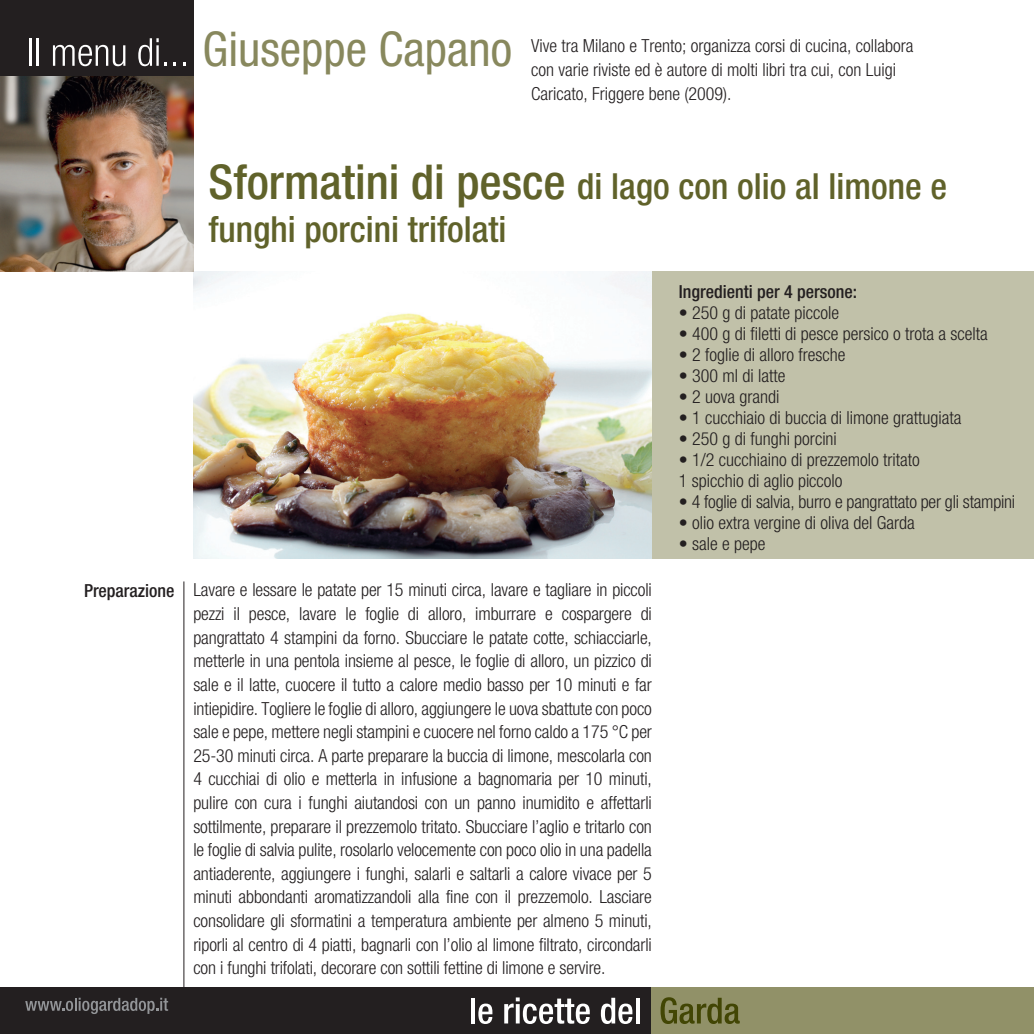
<style>
.page{position:relative;width:1034px;height:1034px;background:#fff}
.page>*{position:absolute;margin:0;border:0;box-sizing:border-box;transform-origin:0 0}
.t1{font:condensed 48px "Helvetica Neue";color:#88885d}
.t2{font:500 condensed 36px/43.2px "Helvetica Neue";color:#60622a}
.t3{font:300 condensed 18px/23.6px "Helvetica Neue";color:#231f20}
.t4{font:500 condensed 18px "Helvetica Neue";color:#231f20}
.s1{font-size:48px}
</style>
<div class="page">
<div style="left:652px;top:271px;width:381px;height:287px;background:#c1c1a9"></div>
<img style="left:193px;top:271px;width:459px;height:287px">
<div style="left:0;top:0;width:193px;height:79px;background:#231f20"></div>
<div style="left:0;top:987px;width:652px;height:46px;background:#231f20"></div>
<div style="left:652px;top:987px;width:381px;height:46px;background:#919168"></div>
<img style="left:0;top:76px;width:193px;height:195px">
<hr style="left:471px;top:997px;width:4px;height:26px;background:#fff">
<svg style="left:478px;top:1003px;width:14px;height:20px"></svg>
<svg style="left:504px;top:997px;width:85px;height:26px"></svg>
<svg style="left:601px;top:997px;width:31px;height:26px"></svg>
<svg style="left:636px;top:998px;width:3px;height:25px"></svg>
<svg style="left:660px;top:997px;width:79px;height:26px"></svg>
<hr style="left:29px;top:38px;width:3px;height:28px;background:#fff">
<hr style="left:37px;top:38px;width:2px;height:28px;background:#fff">
<svg style="left:53px;top:45px;width:72px;height:21px"></svg>
<svg style="left:138px;top:38px;width:29px;height:28px"></svg>
<hr style="left:183px;top:581px;width:1px;height:422px;background:#231f20">
<svg style="left:25px;top:997px;width:143px;height:16px"></svg>
<h1 class="t1" style="left:203px;top:32px;width:311px">Giuseppe Capano</h1>
<p class="t3" style="left:531px;top:35px;width:383px">Vive tra Milano e Trento; organizza corsi di cucina, collabora con varie riviste ed è autore di molti libri tra cui, con Luigi<br>Caricato, Friggere bene (2009).</p>
<p class="t4" style="left:84px;top:584px;width:92px">Preparazione</p>
<h2 class="t2" style="left:208px;top:168px;width:740px"><span class="s1">Sformatini di pesce</span> di lago con olio al limone e funghi porcini trifolati</h2>
<p class="t3" style="left:193px;top:580px;width:460px;text-align:justify">Lavare e lessare le patate per 15 minuti circa, lavare e tagliare in piccoli pezzi il pesce, lavare le foglie di alloro, imburrare e cospargere di pangrattato 4 stampini da forno. Sbucciare le patate cotte, schiacciarle, metterle in una pentola insieme al pesce, le foglie di alloro, un pizzico di sale e il latte, cuocere il tutto a calore medio basso per 10 minuti e far intiepidire. Togliere le foglie di alloro, aggiungere le uova sbattute con poco sale e pepe, mettere negli stampini e cuocere nel forno caldo a 175 °C per 25-30 minuti circa. A parte preparare la buccia di limone, mescolarla con 4 cucchiai di olio e metterla in infusione a bagnomaria per 10 minuti, pulire con cura i funghi aiutandosi con un panno inumidito e affettarli sottilmente, preparare il prezzemolo tritato. Sbucciare l’aglio e tritarlo con le foglie di salvia pulite, rosolarlo velocemente con poco olio in una padella antiaderente, aggiungere i funghi, salarli e saltarli a calore vivace per 5 minuti abbondanti aromatizzandoli alla fine con il prezzemolo. Lasciare consolidare gli sformatini a temperatura ambiente per almeno 5 minuti, riporli al centro di 4 piatti, bagnarli con l’olio al limone filtrato, circondarli con i funghi trifolati, decorare con sottili fettine di limone e servire.</p>
<p class="t4" style="left:678px;top:285px;width:180px">Ingredienti per 4 persone:</p>
<p class="t3" style="left:678px;top:302px;width:162px">• 250 g di patate piccole</p>
<p class="t3" style="left:678px;top:323px;width:310px">• 400 g di filetti di pesce persico o trota a scelta</p>
<p class="t3" style="left:678px;top:344px;width:168px">• 2 foglie di alloro fresche</p>
<p class="t3" style="left:678px;top:365px;width:108px">• 300 ml di latte</p>
<p class="t3" style="left:678px;top:386px;width:102px">• 2 uova grandi</p>
<p class="t3" style="left:678px;top:407px;width:284px">• 1 cucchiaio di buccia di limone grattugiata</p>
<p class="t3" style="left:678px;top:428px;width:160px">• 250 g di funghi porcini</p>
<p class="t3" style="left:678px;top:451px;width:242px;line-height:21px">• 1/2 cucchiaino di prezzemolo tritato<br>1 spicchio di aglio piccolo</p>
<p class="t3" style="left:678px;top:491px;width:338px">• 4 foglie di salvia, burro e pangrattato per gli stampini</p>
<p class="t3" style="left:678px;top:512px;width:237px">• olio extra vergine di oliva del Garda</p>
<p class="t3" style="left:678px;top:533px;width:88px">• sale e pepe</p>
</div>
